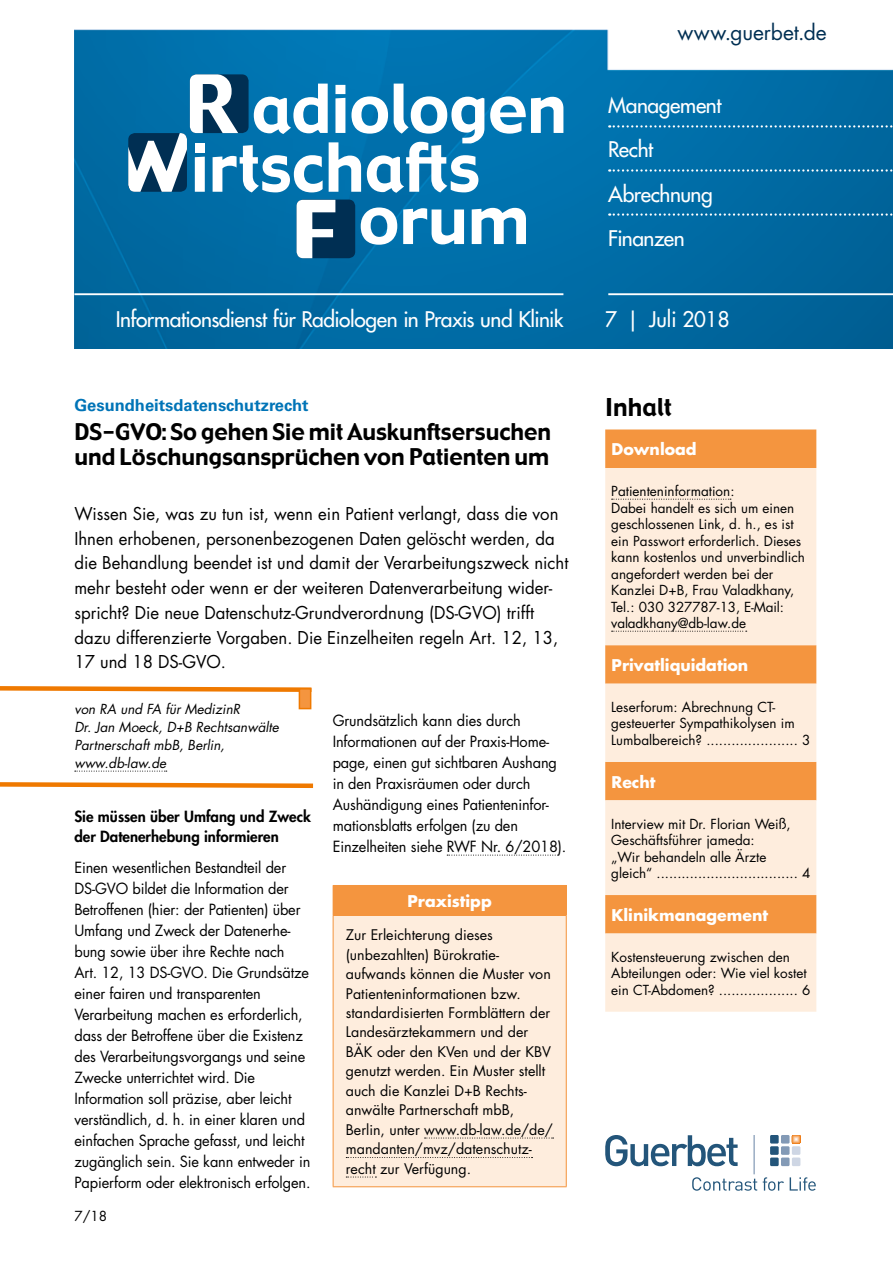
<style>
.page{position:relative;width:893px;height:1263px;background:#fff}
.page>*{position:absolute;margin:0;border:0;box-sizing:border-box;transform-origin:0 0}
.t1{font:24px "Gadget";color:#000}
.t2{font:22.5px/25.5px "Gadget";color:#000}
.t3{font:500 21px/44.1px "Futura Std";letter-spacing:-.02em;color:#fff}
.t4{font:21px "Futura Std";letter-spacing:-.005em;color:#002f53}
.t5{font:500 21px "Futura Std";color:#fff}
.t6{font:17.25px/24.8px "Futura Std";color:#000}
.t7{font:700 16.5px "Univers LT Std";color:#0074b7}
.t8{font:700 15.75px "Futura Std";color:#fff}
.t9{font:15px/21px "Futura Std";letter-spacing:-.01em;color:#000}
.t10{font:800 15px/19.5px "Futura Std";color:#000}
.t11{font:14.25px/19.5px "Futura Std";color:#000}
.t12{font:13.5px/16.5px "Futura Std";color:#000}
.t13{font:italic 13.5px/18px "Futura Std";color:#000}
</style>
<div class="page">
<img style="left:74px;top:30px;width:819px;height:318px">
<div style="left:297px;top:200px;width:58px;height:58px;background:#002f53;border-radius:7px"></div>
<svg style="left:297px;top:200px;width:38px;height:58px"></svg>
<svg style="left:361px;top:207px;width:165px;height:38px"></svg>
<svg style="left:128px;top:74px;width:435px;height:119px"></svg>
<hr style="left:74px;top:293px;width:489px;height:2px;background:#fff">
<hr style="left:608px;top:293px;width:285px;height:2px;background:#fff">
<svg style="left:609px;top:125px;width:284px;height:3px"></svg>
<svg style="left:609px;top:169px;width:284px;height:3px"></svg>
<svg style="left:609px;top:213px;width:284px;height:3px"></svg>
<svg style="left:692px;top:1177px;width:65px;height:14px"></svg>
<svg style="left:763px;top:1177px;width:21px;height:14px"></svg>
<svg style="left:790px;top:1177px;width:26px;height:14px"></svg>
<svg style="left:605px;top:1135px;width:133px;height:31px"></svg>
<hr style="left:754px;top:1135px;width:1px;height:39px;background:#6884a5">
<div style="left:770px;top:1135px;width:9px;height:8px;background:#23557a"></div>
<div style="left:781px;top:1135px;width:8px;height:8px;background:#839ab6"></div>
<div style="left:770px;top:1146px;width:9px;height:9px;background:#23557a"></div>
<div style="left:781px;top:1146px;width:8px;height:9px;background:#839ab6"></div>
<div style="left:792px;top:1146px;width:8px;height:9px;background:#ced6e4"></div>
<div style="left:770px;top:1157px;width:9px;height:9px;background:#23557a"></div>
<div style="left:781px;top:1157px;width:8px;height:9px;background:#839ab6"></div>
<div style="left:792px;top:1157px;width:8px;height:9px;background:#ced6e4"></div>
<div style="left:793px;top:1136px;width:6px;height:7px;background:#f4a45c"></div>
<svg style="left:793px;top:1136px;width:6px;height:6px"></svg>
<div style="left:605px;top:429px;width:211px;height:39px;background:#f4953f"></div>
<svg style="left:605px;top:468px;width:211px;height:544px;background:#fbdabb"></svg>
<svg style="left:612px;top:499px;width:119px;height:1px"></svg>
<svg style="left:612px;top:631px;width:135px;height:1px"></svg>
<svg style="left:0;top:782px;width:314px;height:6px;background:#f29a40"></svg>
<svg style="left:0;top:686px;width:312px;height:8px"></svg>
<div style="left:299px;top:688px;width:12px;height:21px;background:#f4953f;border:2px solid #ef7900"></div>
<svg style="left:75px;top:771px;width:92px;height:1px"></svg>
<svg style="left:447px;top:855px;width:111px;height:1px"></svg>
<div style="left:333px;top:885px;width:233px;height:30px;background:#f4953f"></div>
<div style="left:333px;top:915px;width:233px;height:272px;background:#feeddd"></div>
<hr style="left:333px;top:885px;width:234px;height:1px;background:#f4953f">
<svg style="left:566px;top:886px;width:1px;height:29px"></svg>
<hr style="left:333px;top:915px;width:234px;height:1px;background:#f4953f">
<hr style="left:333px;top:916px;width:1px;height:270px;background:#f4953f">
<hr style="left:566px;top:916px;width:1px;height:270px;background:#f4953f">
<hr style="left:333px;top:1186px;width:234px;height:1px;background:#f4953f">
<svg style="left:425px;top:1138px;width:129px;height:1px"></svg>
<svg style="left:346px;top:1157px;width:187px;height:1px"></svg>
<svg style="left:346px;top:1177px;width:30px;height:1px"></svg>
<h3 class="t4" style="left:677px;top:19px;width:151px">www.guerbet.de</h3>
<h3 class="t3" style="left:116px;top:298px;width:449px">Informationsdienst für Radiologen in Praxis und Klinik</h3>
<h3 class="t3" style="left:608px;top:84px;width:115px">Management<br>Recht<br>Abrechnung<br>Finanzen</h3>
<h3 class="t5" style="left:605px;top:306px;width:126px">7 | Juli 2018</h3>
<p class="t7" style="left:74px;top:396px;width:236px">Gesundheitsdatenschutzrecht</p>
<h1 class="t1" style="left:605px;top:392px;width:68px">Inhalt</h1>
<h2 class="t2" style="left:74px;top:420px;width:478px">DS-GVO: So gehen Sie mit Auskunftsersuchen und Löschungsansprüchen von Patienten um</h2>
<p class="t6" style="left:74px;top:501px;width:495px">Wissen Sie, was zu tun ist, wenn ein Patient verlangt, dass die von Ihnen erhobenen, personenbezogenen Daten gelöscht werden, da die Behandlung beendet ist und damit der Verarbeitungszweck nicht mehr besteht oder wenn er der weiteren Datenverarbeitung wider&shy;spricht? Die neue Datenschutz-Grundverordnung (DS-GVO) trifft dazu differenzierte Vorgaben. Die Einzelheiten regeln Art. 12, 13, 17 und 18 DS-GVO.</p>
<p class="t13" style="left:74px;top:700px;width:206px">von RA und FA für MedizinR<br>Dr. Jan Moeck, D+B Rechtsanwälte<br>Partnerschaft mbB, Berlin, www.db-law.de</p>
<p class="t8" style="left:612px;top:439px;width:87px">Download</p>
<p class="t12" style="left:611px;top:483px;width:195px">Patienteninformation:<br>Dabei handelt es sich um einen geschlossenen Link, d. h., es ist ein Passwort erforderlich. Dieses kann kostenlos und unverbindlich angefordert werden bei der<br>Kanzlei D+B, Frau Valadkhany,<br>Tel.: 030 327787-13, E-Mail: valadkhany@db-law.de</p>
<p class="t8" style="left:612px;top:654px;width:138px">Privatliquidation</p>
<p class="t12" style="left:611px;top:699px;width:201px">Leserforum: Abrechnung CT&shy;gesteuerter Sympathikolysen im<br>Lumbalbereich? ...................... 3</p>
<p class="t8" style="left:612px;top:771px;width:46px">Recht</p>
<p class="t12" style="left:611px;top:815px;width:201px">Interview mit Dr. Florian Weiß, Geschäftsführer jameda:<br>„Wir behandeln alle Ärzte gleich“ .................................. 4</p>
<p class="t8" style="left:612px;top:904px;width:158px">Klinikmanagement</p>
<p class="t12" style="left:611px;top:949px;width:201px">Kostensteuerung zwischen den<br>Abteilungen oder: Wie viel kostet ein CT-Abdomen? ................... 6</p>
<p class="t9" style="left:333px;top:710px;width:235px">Grundsätzlich kann dies durch Informationen auf der Praxis-Home&shy;page, einen gut sichtbaren Aushang in den Praxisräumen oder durch Aushändigung eines Patienteninfor&shy;mationsblatts erfolgen (zu den Einzelheiten siehe RWF Nr. 6/2018).</p>
<p class="t8" style="left:408px;top:890px;width:86px">Praxistipp</p>
<p class="t11" style="left:346px;top:925px;width:209px">Zur Erleichterung dieses (unbezahlten) Bürokratie&shy;aufwands können die Muster von<br>Patienteninformationen bzw. standardisierten Formblättern der<br>Landesärztekammern und der<br>BÄK oder den KVen und der KBV genutzt werden. Ein Muster stellt auch die Kanzlei D+B Rechts&shy;anwälte Partnerschaft mbB,<br>Berlin, unter www.db-law.de/de/ mandanten/mvz/datenschutz&shy;recht zur Verfügung.</p>
<p class="t10" style="left:74px;top:807px;width:238px">Sie müssen über Umfang und Zweck der Datenerhebung informieren</p>
<p class="t9" style="left:74px;top:857px;width:238px">Einen wesentlichen Bestandteil der DS-GVO bildet die Information der Betroffenen (hier: der Patienten) über Umfang und Zweck der Datenerhe&shy;bung sowie über ihre Rechte nach Art. 12, 13 DS-GVO. Die Grundsätze einer fairen und transparenten Verarbeitung machen es erforderlich, dass der Betroffene über die Existenz des Verarbeitungsvorgangs und seine Zwecke unterrichtet wird. Die Information soll präzise, aber leicht verständlich, d. h. in einer klaren und einfachen Sprache gefasst, und leicht zugänglich sein. Sie kann entweder in Papierform oder elektronisch erfolgen.</p>
<p class="t12" style="left:74px;top:1208px;width:34px">7/18</p>
</div>
